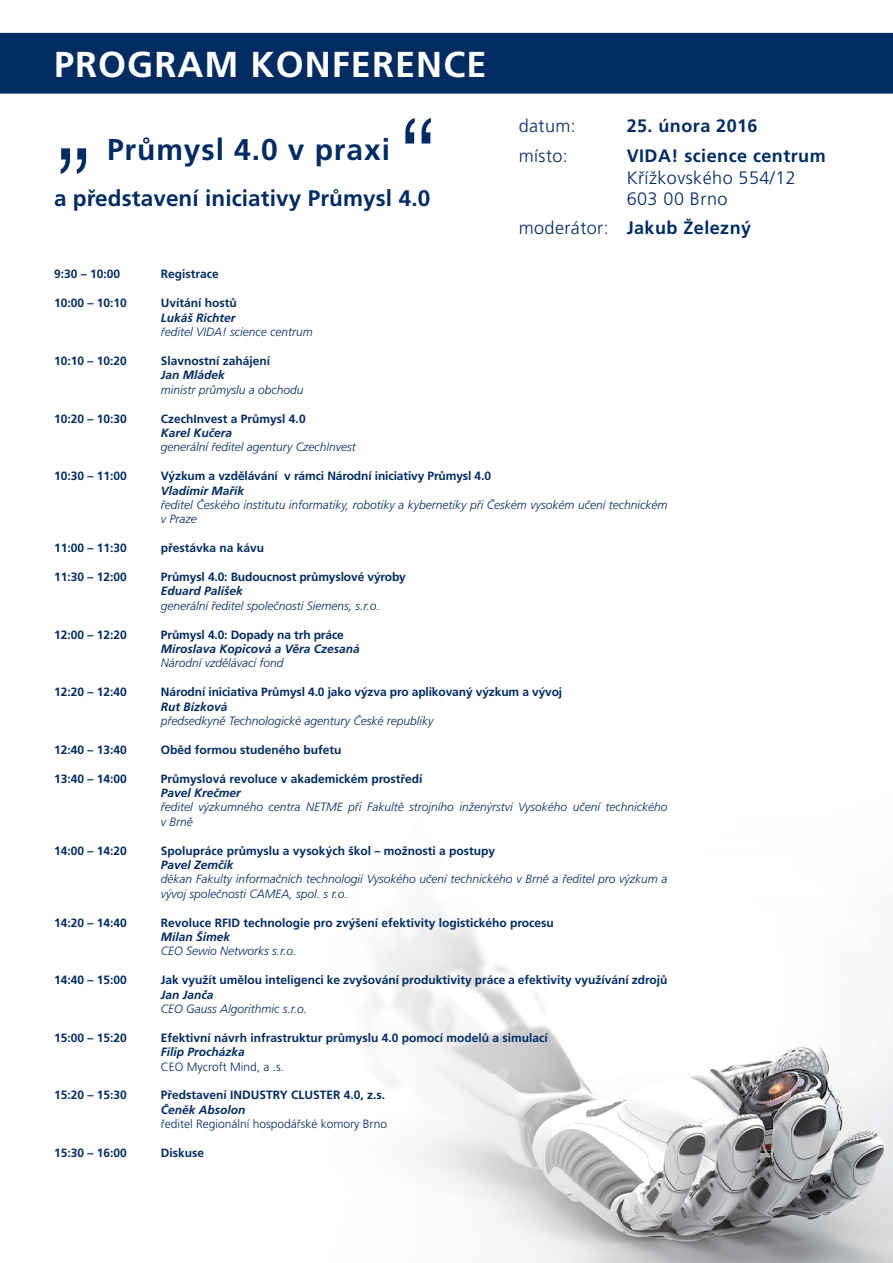
<style>
.page{position:relative;width:893px;height:1263px;background:#fff}
.page>*{position:absolute;margin:0;border:0;box-sizing:border-box;transform-origin:0 0}
.t1{font:300 105px "Helvetica Neue CE";color:#002c62}
.t2{font:700 36px "Frutiger CE";letter-spacing:.03em;color:#fff}
.t3{font:700 30px "Frutiger CE";letter-spacing:.03em;color:#002c62}
.t4{font:700 22.5px "Frutiger CE";letter-spacing:.005em;color:#002c62}
.t5{font:700 18px "Frutiger CE";letter-spacing:.025em;color:#002c62}
.t6{font:300 18px/21.6px "Frutiger CE";letter-spacing:.025em;color:#002c62}
.t7{font:700 12px "Frutiger CE";color:#002c62}
.t8{font:italic 300 12px/14.4px "Frutiger CE";color:#002c62}
.t9{font:italic 700 12px "Frutiger CE";color:#002c62}
.t10{font:300 12px "Frutiger CE";color:#002c62}
.s1{font-weight:300}
</style>
<div class="page">
<img style="left:367px;top:909px;width:526px;height:354px">
<div style="left:1px;top:34px;width:891px;height:59px;background:#002c62"></div>
<div style="left:0;top:33px;width:893px;height:61px;border:2px solid #002c62"></div>
<h2 class="t2" style="left:54px;top:44px;width:434px">PROGRAM KONFERENCE</h2>
<h1 class="t1" style="left:54px;top:123px;width:40px">”</h1>
<h3 class="t3" style="left:107px;top:132px;width:284px">Průmysl 4.0 v praxi</h3>
<h1 class="t1" style="left:399px;top:93px;width:40px">“</h1>
<h3 class="t4" style="left:54px;top:185px;width:378px">a představení iniciativy Průmysl 4.0</h3>
<h3 class="t6" style="left:519px;top:115px;width:59px">datum:</h3>
<h3 class="t5" style="left:627px;top:116px;width:132px">25. února 2016</h3>
<h3 class="t6" style="left:519px;top:145px;width:51px">místo:</h3>
<h3 class="t5" style="left:627px;top:145px;width:201px">VIDA! science centrum</h3>
<h3 class="t6" style="left:627px;top:166px;width:171px">Křížkovského 554/12<br>603 00 Brno</h3>
<h3 class="t5" style="left:519px;top:217px;width:234px"><span class="s1">moderátor:</span> Jakub Železný</h3>
<p class="t7" style="left:54px;top:267px;width:68px">9:30 – 10:00</p>
<p class="t7" style="left:54px;top:296px;width:74px">10:00 – 10:10</p>
<p class="t7" style="left:54px;top:354px;width:74px">10:10 – 10:20</p>
<p class="t7" style="left:54px;top:411px;width:74px">10:20 – 10:30</p>
<p class="t7" style="left:54px;top:469px;width:74px">10:30 – 11:00</p>
<p class="t7" style="left:54px;top:541px;width:74px">11:00 – 11:30</p>
<p class="t7" style="left:54px;top:570px;width:74px">11:30 – 12:00</p>
<p class="t7" style="left:54px;top:627px;width:74px">12:00 – 12:20</p>
<p class="t7" style="left:54px;top:685px;width:74px">12:20 – 12:40</p>
<p class="t7" style="left:54px;top:743px;width:74px">12:40 – 13:40</p>
<p class="t7" style="left:54px;top:771px;width:74px">13:40 – 14:00</p>
<p class="t7" style="left:54px;top:843px;width:74px">14:00 – 14:20</p>
<p class="t7" style="left:54px;top:915px;width:74px">14:20 – 14:40</p>
<p class="t7" style="left:54px;top:973px;width:74px">14:40 – 15:00</p>
<p class="t7" style="left:54px;top:1031px;width:74px">15:00 – 15:20</p>
<p class="t7" style="left:54px;top:1088px;width:74px">15:20 – 15:30</p>
<p class="t7" style="left:54px;top:1146px;width:74px">15:30 – 16:00</p>
<p class="t7" style="left:161px;top:267px;width:60px">Registrace</p>
<p class="t7" style="left:161px;top:296px;width:78px">Uvítání hostů</p>
<p class="t9" style="left:161px;top:311px;width:76px">Lukáš Richter</p>
<p class="t8" style="left:161px;top:325px;width:153px">ředitel VIDA! science centrum</p>
<p class="t7" style="left:161px;top:354px;width:111px">Slavnostní zahájení</p>
<p class="t9" style="left:161px;top:368px;width:66px">Jan Mládek</p>
<p class="t8" style="left:161px;top:382px;width:144px">ministr průmyslu a obchodu</p>
<p class="t7" style="left:161px;top:411px;width:146px">CzechInvest a Průmysl 4.0</p>
<p class="t9" style="left:161px;top:426px;width:73px">Karel Kučera</p>
<p class="t8" style="left:161px;top:440px;width:196px">generální ředitel agentury CzechInvest</p>
<p class="t7" style="left:161px;top:469px;width:332px">Výzkum a vzdělávání v rámci Národní iniciativy Průmysl 4.0</p>
<p class="t9" style="left:161px;top:483px;width:85px">Vladimír Mařík</p>
<p class="t8" style="left:161px;top:497px;width:508px">ředitel Českého institutu informatiky, robotiky a kybernetiky při Českém vysokém učení technickém v Praze</p>
<p class="t7" style="left:161px;top:541px;width:105px">přestávka na kávu</p>
<p class="t7" style="left:161px;top:570px;width:247px">Průmysl 4.0: Budoucnost průmyslové výroby</p>
<p class="t9" style="left:161px;top:584px;width:84px">Eduard Palíšek</p>
<p class="t8" style="left:161px;top:598px;width:220px">generální ředitel společnosti Siemens, s.r.o.</p>
<p class="t7" style="left:161px;top:627px;width:184px">Průmysl 4.0: Dopady na trh práce</p>
<p class="t9" style="left:161px;top:642px;width:200px">Miroslava Kopicová a Věra Czesaná</p>
<p class="t8" style="left:161px;top:656px;width:124px">Národní vzdělávací fond</p>
<p class="t7" style="left:161px;top:685px;width:403px">Národní iniciativa Průmysl 4.0 jako výzva pro aplikovaný výzkum a vývoj</p>
<p class="t9" style="left:161px;top:699px;width:68px">Rut Bízková</p>
<p class="t8" style="left:161px;top:713px;width:274px">předsedkyně Technologické agentury České republiky</p>
<p class="t7" style="left:161px;top:743px;width:182px">Oběd formou studeného bufetu</p>
<p class="t7" style="left:161px;top:771px;width:263px">Průmyslová revoluce v akademickém prostředí</p>
<p class="t9" style="left:161px;top:786px;width:82px">Pavel Krečmer</p>
<p class="t8" style="left:161px;top:800px;width:508px">ředitel výzkumného centra NETME při Fakultě strojního inženýrství Vysokého učení technického v Brně</p>
<p class="t7" style="left:161px;top:843px;width:336px">Spolupráce průmyslu a vysokých škol – možnosti a postupy</p>
<p class="t9" style="left:161px;top:858px;width:74px">Pavel Zemčík</p>
<p class="t8" style="left:161px;top:872px;width:508px">děkan Fakulty informačních technologií Vysokého učení technického v Brně a ředitel pro výzkum a vývoj společnosti CAMEA, spol. s r.o.</p>
<p class="t7" style="left:161px;top:915px;width:394px">Revoluce RFID technologie pro zvýšení efektivity logistického procesu</p>
<p class="t9" style="left:161px;top:930px;width:71px">Milan Šimek</p>
<p class="t8" style="left:161px;top:944px;width:137px">CEO Sewio Networks s.r.o.</p>
<p class="t7" style="left:161px;top:973px;width:508px">Jak využít umělou inteligenci ke zvyšování produktivity práce a efektivity využívání zdrojů</p>
<p class="t9" style="left:161px;top:987px;width:54px">Jan Janča</p>
<p class="t8" style="left:161px;top:1001px;width:148px">CEO Gauss Algorithmic s.r.o.</p>
<p class="t7" style="left:161px;top:1031px;width:388px">Efektivní návrh infrastruktur průmyslu 4.0 pomocí modelů a simulací</p>
<p class="t9" style="left:161px;top:1045px;width:86px">Filip Procházka</p>
<p class="t10" style="left:161px;top:1059px;width:125px">CEO Mycroft Mind, a .s.</p>
<p class="t7" style="left:161px;top:1088px;width:226px">Představení INDUSTRY CLUSTER 4.0, z.s.</p>
<p class="t9" style="left:161px;top:1103px;width:86px">Čeněk Absolon</p>
<p class="t10" style="left:161px;top:1117px;width:228px">ředitel Regionální hospodářské komory Brno</p>
<p class="t7" style="left:161px;top:1146px;width:45px">Diskuse</p>
</div>
